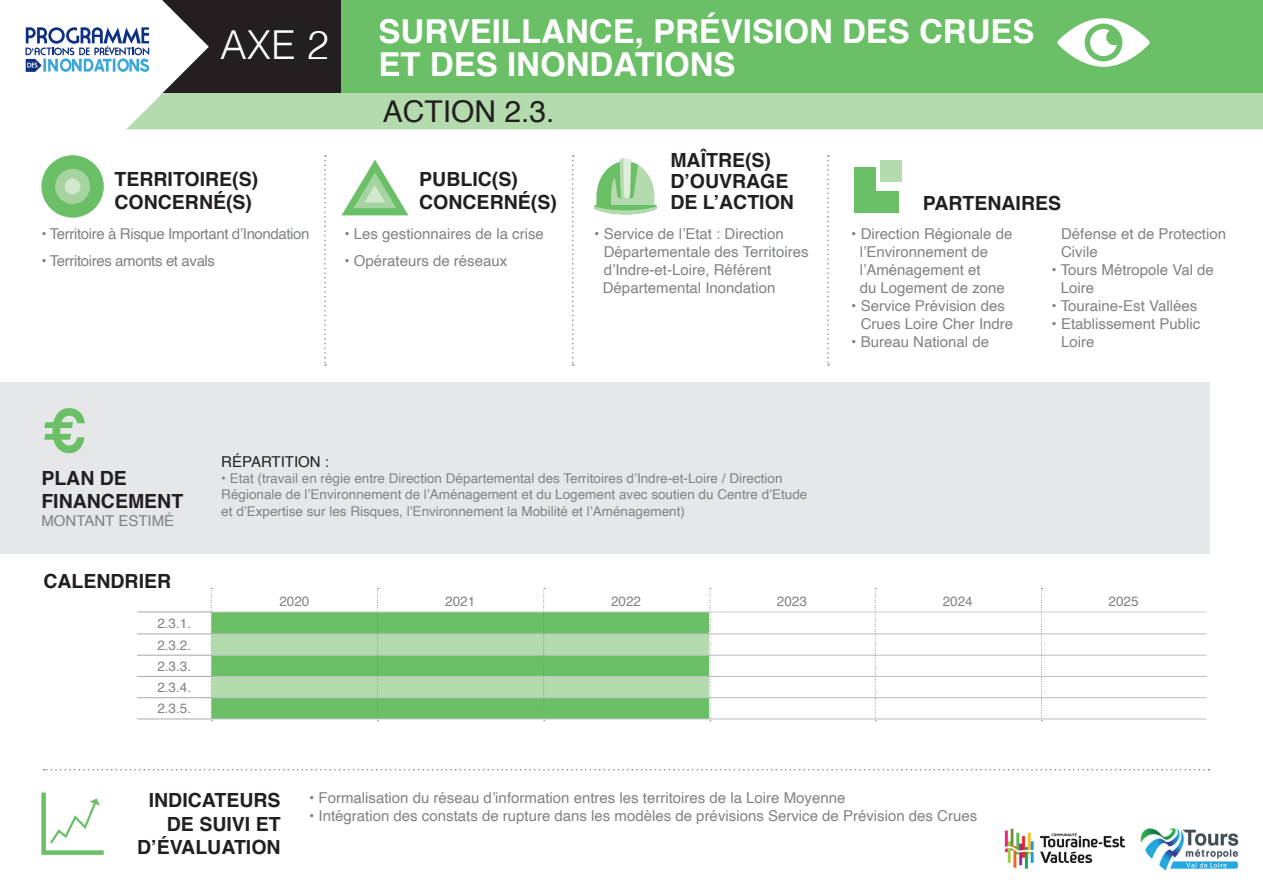
<style>
.page{position:relative;width:1263px;height:893px;background:#fff}
.page>*{position:absolute;margin:0;border:0;box-sizing:border-box;transform-origin:0 0}
.t1{font:700 59.85px "Helvetica";color:#6bc067}
.t2{font:300 39.9px "Helvetica";color:#fff}
.t3{font:700 33px "Helvetica";color:#fff}
.t4{font:30px "Helvetica";color:#231f20}
.t5{font:700 19.5px/21px "Helvetica";color:#231f20}
.t6{font:15px/18px "Helvetica";color:#808285}
.t7{font:15px "Helvetica";letter-spacing:-.025em;color:#808285}
.t8{font:15px "Helvetica";color:#231f20}
.t9{font:13.5px "Helvetica";color:#808285}
</style>
<div class="page">
<div style="left:127px;top:92px;width:1136px;height:37px;background:#b4dbae"></div>
<div style="left:159px;top:0;width:182px;height:92px;background:#231f20"></div>
<div style="left:0;top:382px;width:1209px;height:171px;background:#e6e7e9"></div>
<svg style="left:594px;top:159px;width:63px;height:55px"></svg>
<svg style="left:324px;top:155px;width:2px;height:211px"></svg>
<svg style="left:44px;top:769px;width:1165px;height:1px"></svg>
<svg style="left:41px;top:792px;width:63px;height:63px"></svg>
<svg style="left:572px;top:155px;width:2px;height:211px"></svg>
<svg style="left:827px;top:155px;width:2px;height:211px"></svg>
<div style="left:341px;top:0;width:922px;height:92px;background:#6bc067"></div>
<div style="left:41px;top:155px;width:63px;height:63px;background:#6bc067;border-radius:50%"></div>
<div style="left:55px;top:169px;width:35px;height:35px;background:#a6d4a0;border-radius:50%"></div>
<div style="left:65px;top:178px;width:15px;height:16px;background:#d1e8cc;border-radius:50%"></div>
<div style="left:854px;top:167px;width:22px;height:35px;background:#6bc067"></div>
<div style="left:854px;top:191px;width:22px;height:22px;background:#6bc067"></div>
<div style="left:870px;top:191px;width:29px;height:22px;background:#6bc067"></div>
<div style="left:880px;top:160px;width:22px;height:22px;background:#b4dbae"></div>
<svg style="left:1057px;top:18px;width:93px;height:49px"></svg>
<svg style="left:342px;top:160px;width:66px;height:55px"></svg>
<svg style="left:26px;top:0;width:183px;height:113px"></svg>
<img style="left:1005px;top:828px;width:120px;height:41px">
<img style="left:1140px;top:828px;width:99px;height:42px">
<svg style="left:137px;top:588px;width:1069px;height:133px"></svg>
<p class="t2" style="left:220px;top:11px;width:110px">AXE 2</p>
<p class="t5" style="left:115px;top:169px;width:145px">TERRITOIRE(S)</p>
<p class="t5" style="left:115px;top:192px;width:139px">CONCERNÉ(S)</p>
<p class="t7" style="left:41px;top:223px;width:270px">• Territoire à Risque Important d’Inondation</p>
<p class="t7" style="left:41px;top:249px;width:175px">• Territoires amonts et avals</p>
<p class="t3" style="left:379px;top:5px;width:657px">SURVEILLANCE, PRÉVISION DES CRUES</p>
<p class="t3" style="left:379px;top:38px;width:358px">ET DES INONDATIONS</p>
<p class="t4" style="left:383px;top:88px;width:173px">ACTION 2.3.</p>
<p class="t5" style="left:419px;top:169px;width:100px">PUBLIC(S)</p>
<p class="t5" style="left:419px;top:192px;width:139px">CONCERNÉ(S)</p>
<p class="t6" style="left:344px;top:226px;width:201px">• Les gestionnaires de la crise</p>
<p class="t6" style="left:344px;top:252px;width:164px">• Opérateurs de réseaux</p>
<p class="t5" style="left:670px;top:150px;width:125px">MAÎTRE(S)<br>D’OUVRAGE<br>DE L’ACTION</p>
<p class="t6" style="left:604px;top:226px;width:206px;text-indent:-9px">• Service de l’Etat : Direction<br>Départementale des Territoires d’Indre-et-Loire, Référent</p>
<p class="t6" style="left:603px;top:280px;width:174px">Départemental Inondation</p>
<p class="t5" style="left:923px;top:192px;width:140px">PARTENAIRES</p>
<p class="t6" style="left:851px;top:226px;width:163px">• Direction Régionale de</p>
<p class="t6" style="left:860px;top:244px;width:130px">l’Environnement de</p>
<p class="t6" style="left:860px;top:262px;width:122px">l’Aménagement et</p>
<p class="t6" style="left:860px;top:280px;width:147px">du Logement de zone</p>
<p class="t6" style="left:861px;top:298px;width:154px;text-indent:-9px">• Service Prévision des<br>Crues Loire Cher Indre</p>
<p class="t6" style="left:851px;top:334px;width:139px">• Bureau National de</p>
<p class="t6" style="left:1061px;top:226px;width:167px">Défense et de Protection<br>Civile</p>
<p class="t6" style="left:1061px;top:262px;width:155px;text-indent:-9px">• Tours Métropole Val de<br>Loire</p>
<p class="t6" style="left:1051px;top:298px;width:147px">• Touraine-Est Vallées</p>
<p class="t6" style="left:1061px;top:316px;width:141px;text-indent:-9px">• Etablissement Public<br>Loire</p>
<p class="t1" style="left:42px;top:383px;width:46px">€</p>
<p class="t5" style="left:41px;top:468px;width:87px">PLAN DE</p>
<p class="t5" style="left:41px;top:491px;width:143px">FINANCEMENT</p>
<p class="t6" style="left:41px;top:512px;width:134px">MONTANT ESTIMÉ</p>
<p class="t5" style="left:43px;top:571px;width:129px">CALENDRIER</p>
<p class="t9" style="left:157px;top:613px;width:35px">2.3.1.</p>
<p class="t9" style="left:157px;top:634px;width:35px">2.3.2.</p>
<p class="t9" style="left:157px;top:656px;width:35px">2.3.3.</p>
<p class="t9" style="left:157px;top:677px;width:35px">2.3.4.</p>
<p class="t9" style="left:157px;top:698px;width:35px">2.3.5.</p>
<p class="t8" style="left:221px;top:450px;width:109px">RÉPARTITION :</p>
<p class="t9" style="left:221px;top:468px;width:563px">• Etat (travail en régie entre Direction Départemental des Territoires d’Indre-et-Loire / Direction</p>
<p class="t9" style="left:221px;top:484px;width:588px">Régionale de l’Environnement de l’Aménagement et du Logement avec soutien du Centre d’Etude</p>
<p class="t9" style="left:221px;top:500px;width:465px">et d’Expertise sur les Risques, l’Environnement la Mobilité et l’Aménagement)</p>
<p class="t9" style="left:279px;top:591px;width:32px">2020</p>
<p class="t9" style="left:445px;top:591px;width:32px">2021</p>
<p class="t9" style="left:611px;top:591px;width:32px">2022</p>
<p class="t9" style="left:777px;top:591px;width:32px">2023</p>
<p class="t9" style="left:943px;top:591px;width:32px">2024</p>
<p class="t9" style="left:1108px;top:591px;width:32px">2025</p>
<p class="t5" style="left:149px;top:790px;width:133px">INDICATEURS</p>
<p class="t5" style="left:167px;top:813px;width:115px">DE SUIVI ET</p>
<p class="t5" style="left:137px;top:837px;width:145px">D’ÉVALUATION</p>
<p class="t6" style="left:309px;top:790px;width:538px">• Formalisation du réseau d’information entres les territoires de la Loire Moyenne</p>
<p class="t6" style="left:309px;top:808px;width:670px">• Intégration des constats de rupture dans les modèles de prévisions Service de Prévision des Crues</p>
</div>
